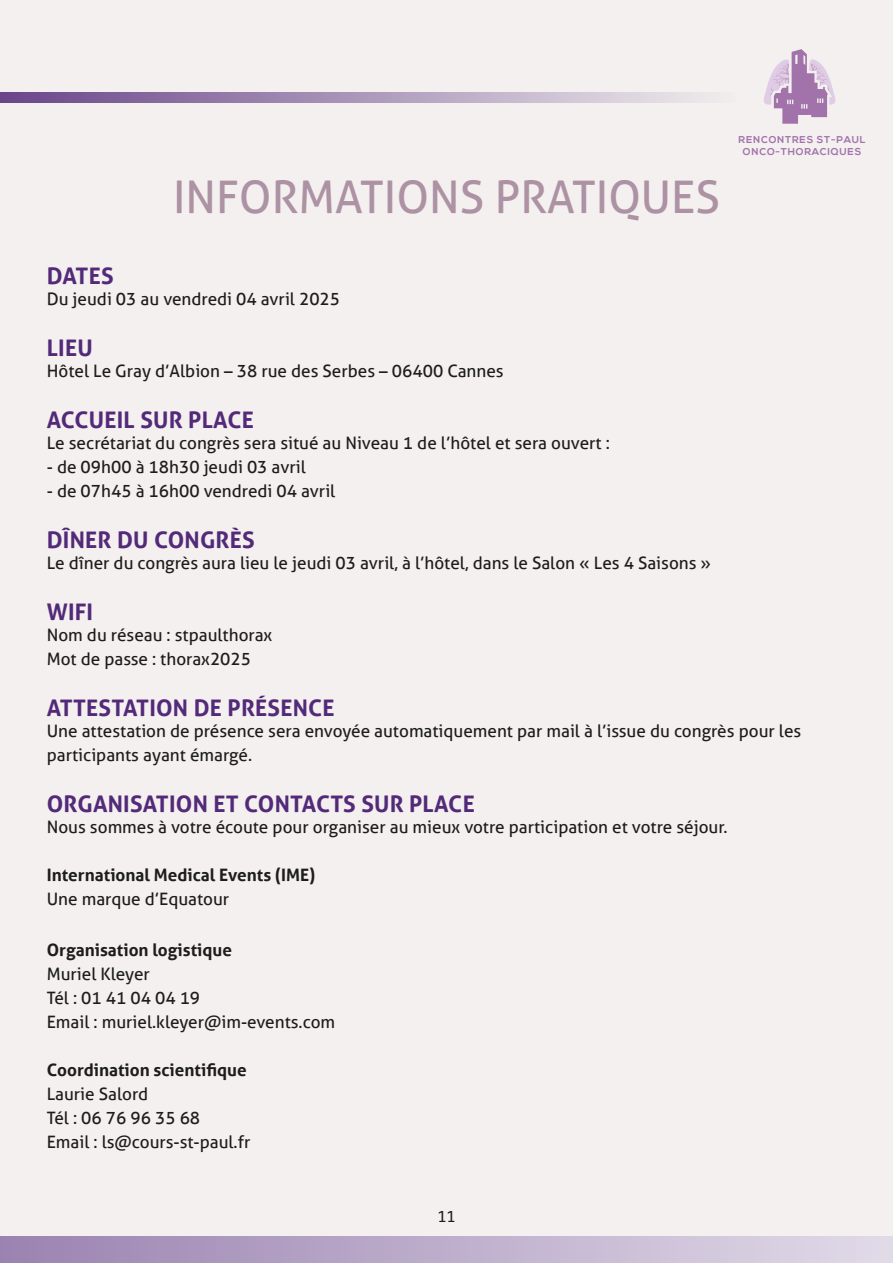
<style>
.page{position:relative;width:893px;height:1263px;background:#fff}
.page>*{position:absolute;margin:0;border:0;box-sizing:border-box;transform-origin:0 0}
.t1{font:45px "Aller";color:#ad92a4}
.t2{font:700 22.8px "Aller";letter-spacing:.01em;color:#532a79}
.t3{font:17.1px/24px "Aller";color:#1d1d1b}
.t4{font:700 17.1px "Aller";color:#1d1d1b}
.t5{font:15px "Menlo";color:#1d1d1b}
.t6{font:700 9.9px/11.9px "Nexa";letter-spacing:.08em;color:#a272aa;text-align:center}
</style>
<div class="page">
<div style="left:0;top:1235px;width:893px;height:28px;background:linear-gradient(to right,#9a83b1,#e1dae8)"></div>
<div style="left:0;top:0;width:893px;height:1235px;background:#f3f0ef"></div>
<svg style="left:763px;top:49px;width:73px;height:75px"></svg>
<svg style="left:0;top:93px;width:700px;height:10px;background:#a995b8"></svg>
<p class="t1" style="left:173px;top:170px;width:548px">INFORMATIONS PRATIQUES</p>
<p class="t6" style="left:738px;top:134px;width:129px">RENCONTRES ST-PAUL<br>ONCO-THORACIQUES</p>
<p class="t2" style="left:47px;top:262px;width:68px">DATES</p>
<p class="t3" style="left:47px;top:287px;width:295px">Du jeudi 03 au vendredi 04 avril 2025</p>
<p class="t2" style="left:47px;top:334px;width:47px">LIEU</p>
<p class="t3" style="left:47px;top:359px;width:458px">Hôtel Le Gray d’Albion – 38 rue des Serbes – 06400 Cannes</p>
<p class="t2" style="left:47px;top:406px;width:209px">ACCUEIL SUR PLACE</p>
<p class="t3" style="left:47px;top:431px;width:565px">Le secrétariat du congrès sera situé au Niveau 1 de l’hôtel et sera ouvert :</p>
<p class="t3" style="left:47px;top:455px;width:261px">- de 09h00 à 18h30 jeudi 03 avril</p>
<p class="t3" style="left:47px;top:479px;width:290px">- de 07h45 à 16h00 vendredi 04 avril</p>
<p class="t2" style="left:47px;top:526px;width:209px">DÎNER DU CONGRÈS</p>
<p class="t3" style="left:47px;top:551px;width:666px">Le dîner du congrès aura lieu le jeudi 03 avril, à l’hôtel, dans le Salon « Les 4 Saisons »</p>
<p class="t2" style="left:47px;top:598px;width:48px">WIFI</p>
<p class="t3" style="left:47px;top:623px;width:227px">Nom du réseau : stpaulthorax</p>
<p class="t3" style="left:47px;top:647px;width:206px">Mot de passe : thorax2025</p>
<p class="t2" style="left:47px;top:694px;width:289px">ATTESTATION DE PRÉSENCE</p>
<p class="t3" style="left:47px;top:719px;width:756px">Une attestation de présence sera envoyée automatiquement par mail à l’issue du congrès pour les participants ayant émargé.</p>
<p class="t2" style="left:47px;top:790px;width:429px">ORGANISATION ET CONTACTS SUR PLACE</p>
<p class="t3" style="left:47px;top:815px;width:682px">Nous sommes à votre écoute pour organiser au mieux votre participation et votre séjour.</p>
<p class="t4" style="left:47px;top:864px;width:270px">International Medical Events (IME)</p>
<p class="t3" style="left:47px;top:887px;width:184px">Une marque d’Equatour</p>
<p class="t4" style="left:47px;top:939px;width:187px">Organisation logistique</p>
<p class="t3" style="left:47px;top:962px;width:105px">Muriel Kleyer</p>
<p class="t3" style="left:47px;top:986px;width:155px">Tél : 01 41 04 04 19</p>
<p class="t3" style="left:47px;top:1010px;width:290px">Email : muriel.kleyer@im-events.com</p>
<p class="t4" style="left:47px;top:1059px;width:201px">Coordination scientifique</p>
<p class="t3" style="left:47px;top:1082px;width:103px">Laurie Salord</p>
<p class="t3" style="left:47px;top:1106px;width:155px">Tél : 06 76 96 35 68</p>
<p class="t3" style="left:47px;top:1130px;width:205px">Email : ls@cours-st-paul.fr</p>
<p class="t5" style="left:437px;top:1206px;width:20px">11</p>
</div>
